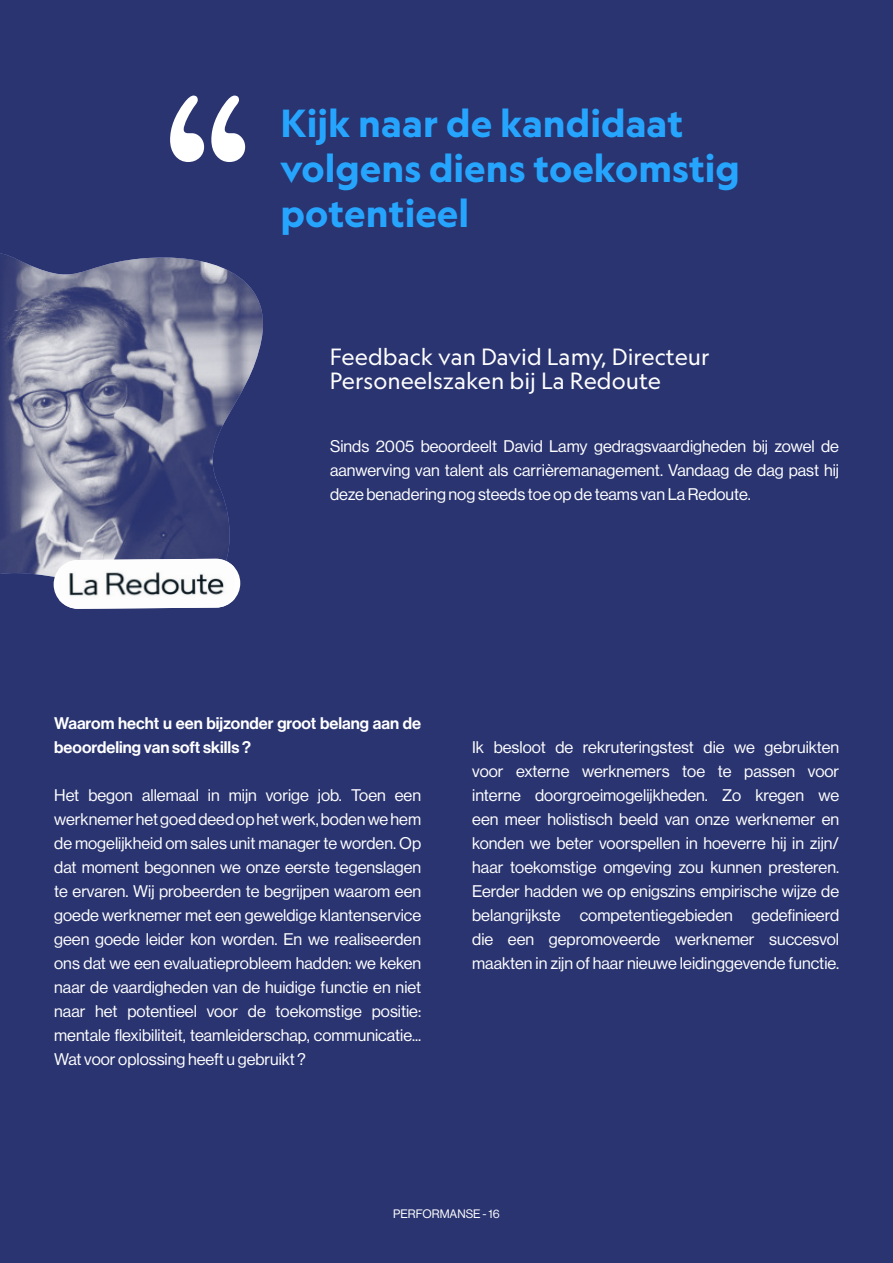
<style>
.page{position:relative;width:893px;height:1263px;background:#2a3470}
.page>*{position:absolute;margin:0;border:0;box-sizing:border-box;transform-origin:0 0}
.t1{font:700 37.5px/45px "Geograph";color:#26a5ff}
.t2{font:22.5px/24px "Geograph";color:#fff}
.Body_text{font:16.5px/24px "N Haas Grotesk DS Pro 55 Rg";color:#fff;text-align:justify}
.Body_text-2{font:16.5px/24px "N Haas Grotesk DS Pro 65 Md";color:#fff}
.t3{font:12px "N Haas Grotesk DS Pro 55 Rg";color:#fff}
</style>
<div class="page">
<img style="left:0;top:253px;width:263px;height:335px">
<svg style="left:54px;top:559px;width:186px;height:41px"></svg>
<img style="left:59px;top:559px;width:175px;height:50px">
<svg style="left:170px;top:96px;width:75px;height:66px"></svg>
<p class="t1" style="left:281px;top:100px;width:461px">Kijk naar de kandidaat volgens diens toekomstig potentieel</p>
<p class="t2" style="left:330px;top:344px;width:381px">Feedback van David Lamy, Directeur<br>Personeelszaken bij La Redoute</p>
<p class="Body_text" style="left:330px;top:433px;width:510px">Sinds 2005 beoordeelt David Lamy gedragsvaardigheden bij zowel de aanwerving van talent als carrièremanagement. Vandaag de dag past hij deze benadering nog steeds toe op de teams van La Redoute.</p>
<p class="Body_text-2" style="left:54px;top:710px;width:368px">Waarom hecht u een bijzonder groot belang aan de beoordeling van soft skills ?</p>
<p class="Body_text" style="left:54px;top:782px;width:368px">Het begon allemaal in mijn vorige job. Toen een werknemer het goed deed op het werk, boden we hem de mogelijkheid om sales unit manager te worden. Op dat moment begonnen we onze eerste tegenslagen te ervaren. Wij probeerden te begrijpen waarom een goede werknemer met een geweldige klantenservice geen goede leider kon worden. En we realiseerden ons dat we een evaluatieprobleem hadden: we keken naar de vaardigheden van de huidige functie en niet naar het potentieel voor de toekomstige positie: mentale flexibiliteit, teamleiderschap, communicatie...</p>
<p class="Body_text" style="left:54px;top:1046px;width:253px">Wat voor oplossing heeft u gebruikt ?</p>
<p class="Body_text" style="left:472px;top:734px;width:368px">Ik besloot de rekruteringstest die we gebruikten voor externe werknemers toe te passen voor interne doorgroeimogelijkheden. Zo kregen we een meer holistisch beeld van onze werknemer en konden we beter voorspellen in hoeverre hij in zijn/ haar toekomstige omgeving zou kunnen presteren.<br>Eerder hadden we op enigszins empirische wijze de belangrijkste competentiegebieden gedefinieerd die een gepromoveerde werknemer succesvol maakten in zijn of haar nieuwe leidinggevende functie.</p>
<p class="t3" style="left:393px;top:1205px;width:108px">PERFORMANSE - 16</p>
</div>
